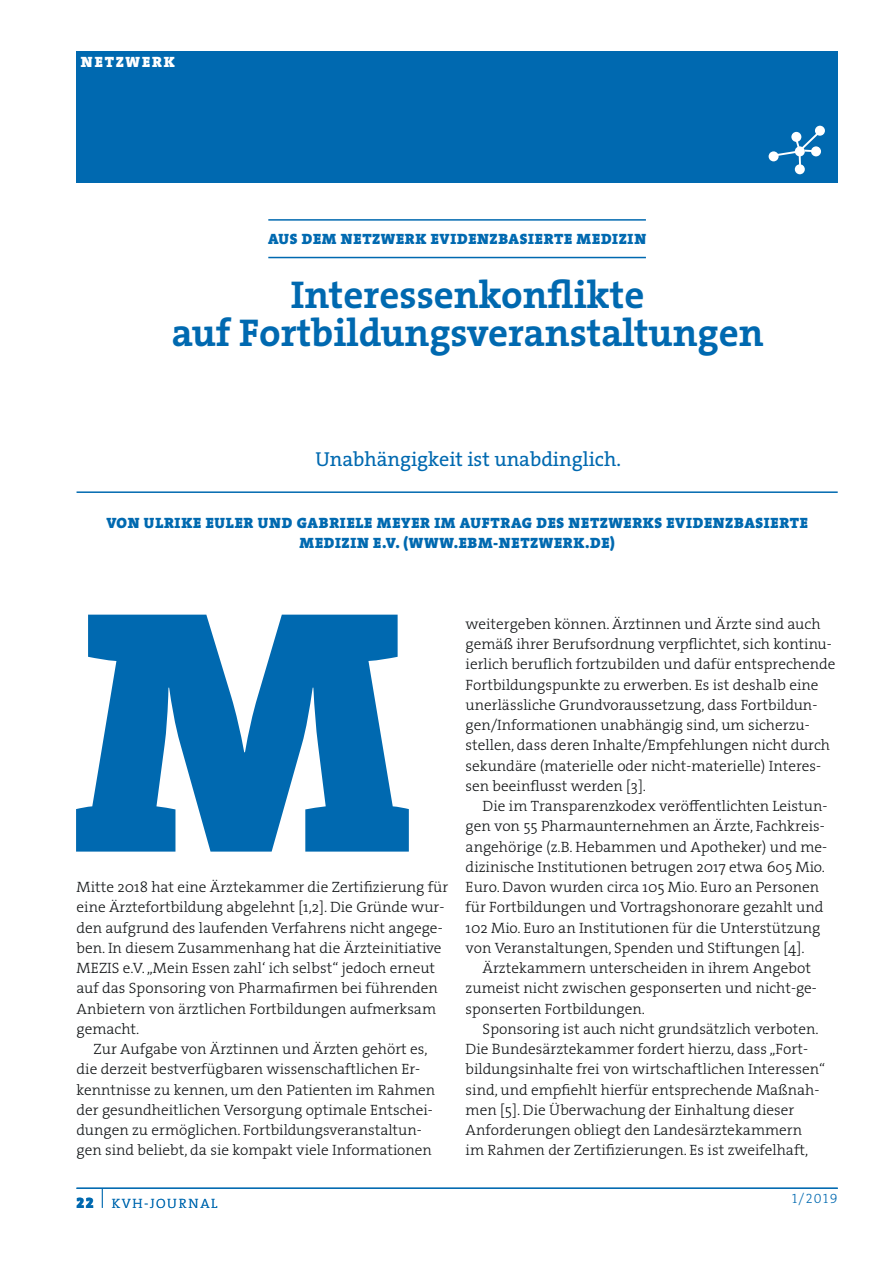
<style>
.page{position:relative;width:893px;height:1263px;background:#fff}
.page>*{position:absolute;margin:0;border:0;box-sizing:border-box;transform-origin:0 0}
.t1{font:351px "The Serif HP9 Blk";color:#0069b0}
.t2{font:39px/37.5px "The Serif HP7 Bld";color:#0069b0;text-align:center}
.t3{font:20.25px "The Serif HP5 Plain";color:#0069b0}
.t4{font:15px/20.2px "The Serif HP3 Lig";color:#111416}
.t5{font:15px/20.2px "The Serif HP9 Blk";letter-spacing:.045em;color:#0069b0;text-align:center}
.t6{font:15px "The Serif HP9 Blk";letter-spacing:.125em;color:#fff}
.t7{font:13.5px "The Serif HP3 Lig";letter-spacing:.115em;color:#0069b0}
.s1{font-family:"The Serif HP9 Blk";font-size:15px}
</style>
<div class="page">
<hr style="left:77px;top:1188px;width:761px;height:1px;background:#0069b0">
<div style="left:77px;top:51px;width:761px;height:132px;background:#0069b0"></div>
<svg style="left:815px;top:126px;width:10px;height:10px"></svg>
<div style="left:795px;top:164px;width:10px;height:10px;background:#fff;border-radius:50%"></div>
<div style="left:769px;top:151px;width:10px;height:10px;background:#fff;border-radius:50%"></div>
<svg style="left:773px;top:129px;width:50px;height:36px"></svg>
<hr style="left:77px;top:491px;width:761px;height:2px;background:#0069b0">
<hr style="left:268px;top:219px;width:378px;height:2px;background:#0069b0">
<hr style="left:268px;top:257px;width:378px;height:1px;background:#0069b0">
<p class="t6" style="left:81px;top:52px;width:59px">RUBRIK</p>
<p class="t6" style="left:81px;top:52px;width:95px">NETZWERK</p>
<p class="t5" style="left:268px;top:229px;width:379px">AUS DEM NETZWERK EVIDENZBASIERTE MEDIZIN</p>
<h2 class="t2" style="left:172px;top:276px;width:594px">Interessenkonflikte<br>auf Fortbildungsveranstaltungen</h2>
<h3 class="t3" style="left:315px;top:446px;width:307px">Unabhängigkeit ist unabdinglich.</h3>
<p class="t5" style="left:106px;top:512px;width:703px">VON ULRIKE EULER UND GABRIELE MEYER IM AUFTRAG DES NETZWERKS EVIDENZBASIERTE<br>MEDIZIN E.V. (WWW.EBM-NETZWERK.DE)</p>
<h1 class="t1" style="left:71px;top:493px;width:334px">M</h1>
<p class="t4" style="left:77px;top:877px;width:373px">Mitte 2018 hat eine Ärztekammer die Zertifizierung für eine Ärztefortbildung abgelehnt [1,2]. Die Gründe wur&shy;den aufgrund des laufenden Verfahrens nicht angege&shy;ben. In diesem Zusammenhang hat die Ärzteinitiative MEZIS e.V. „Mein Essen zahl‘ ich selbst“ jedoch erneut auf das Sponsoring von Pharmafirmen bei führenden Anbietern von ärztlichen Fortbildungen aufmerksam gemacht.</p>
<p class="t4" style="left:77px;top:1039px;width:360px;text-indent:17px">Zur Aufgabe von Ärztinnen und Ärzten gehört es, die derzeit bestverfügbaren wissenschaftlichen Er&shy;kenntnisse zu kennen, um den Patienten im Rahmen der gesundheitlichen Versorgung optimale Entschei&shy;dungen zu ermöglichen. Fortbildungsveranstaltun&shy;gen sind beliebt, da sie kompakt viele Informationen</p>
<p class="t4" style="left:466px;top:614px;width:371px">weitergeben können. Ärztinnen und Ärzte sind auch gemäß ihrer Berufsordnung verpflichtet, sich kontinu&shy;ierlich beruflich fortzubilden und dafür entsprechende Fortbildungspunkte zu erwerben. Es ist deshalb eine unerlässliche Grundvoraussetzung, dass Fortbildun&shy;gen/Informationen unabhängig sind, um sicherzu&shy;stellen, dass deren Inhalte/Empfehlungen nicht durch sekundäre (materielle oder nicht-materielle) Interes&shy;sen beeinflusst werden [3].</p>
<p class="t4" style="left:466px;top:796px;width:363px;text-indent:17px">Die im Transparenzkodex veröffentlichten Leistun&shy;gen von 55 Pharmaunternehmen an Ärzte, Fachkreis&shy;angehörige (z.B. Hebammen und Apotheker) und me&shy;dizinische Institutionen betrugen 2017 etwa 605 Mio.<br>Euro. Davon wurden circa 105 Mio. Euro an Personen für Fortbildungen und Vortragshonorare gezahlt und 102 Mio. Euro an Institutionen für die Unterstützung von Veranstaltungen, Spenden und Stiftungen [4].</p>
<p class="t4" style="left:466px;top:958px;width:353px;text-indent:17px">Ärztekammern unterscheiden in ihrem Angebot zumeist nicht zwischen gesponserten und nicht-ge&shy;sponserten Fortbildungen.</p>
<p class="t4" style="left:466px;top:1019px;width:361px;text-indent:17px">Sponsoring ist auch nicht grundsätzlich verboten.<br>Die Bundesärztekammer fordert hierzu, dass „Fort&shy;bildungsinhalte frei von wirtschaftlichen Interessen“ sind, und empfiehlt hierfür entsprechende Maßnah&shy;men [5]. Die Überwachung der Einhaltung dieser Anforderungen obliegt den Landesärztekammern<br>im Rahmen der Zertifizierungen. Es ist zweifelhaft,</p>
<p class="t7" style="left:77px;top:1194px;width:142px"><span class="s1">22</span> <sup>|</sup> KVH-JournaL</p>
<p class="t7" style="left:792px;top:1190px;width:47px">1/2019</p>
</div>
